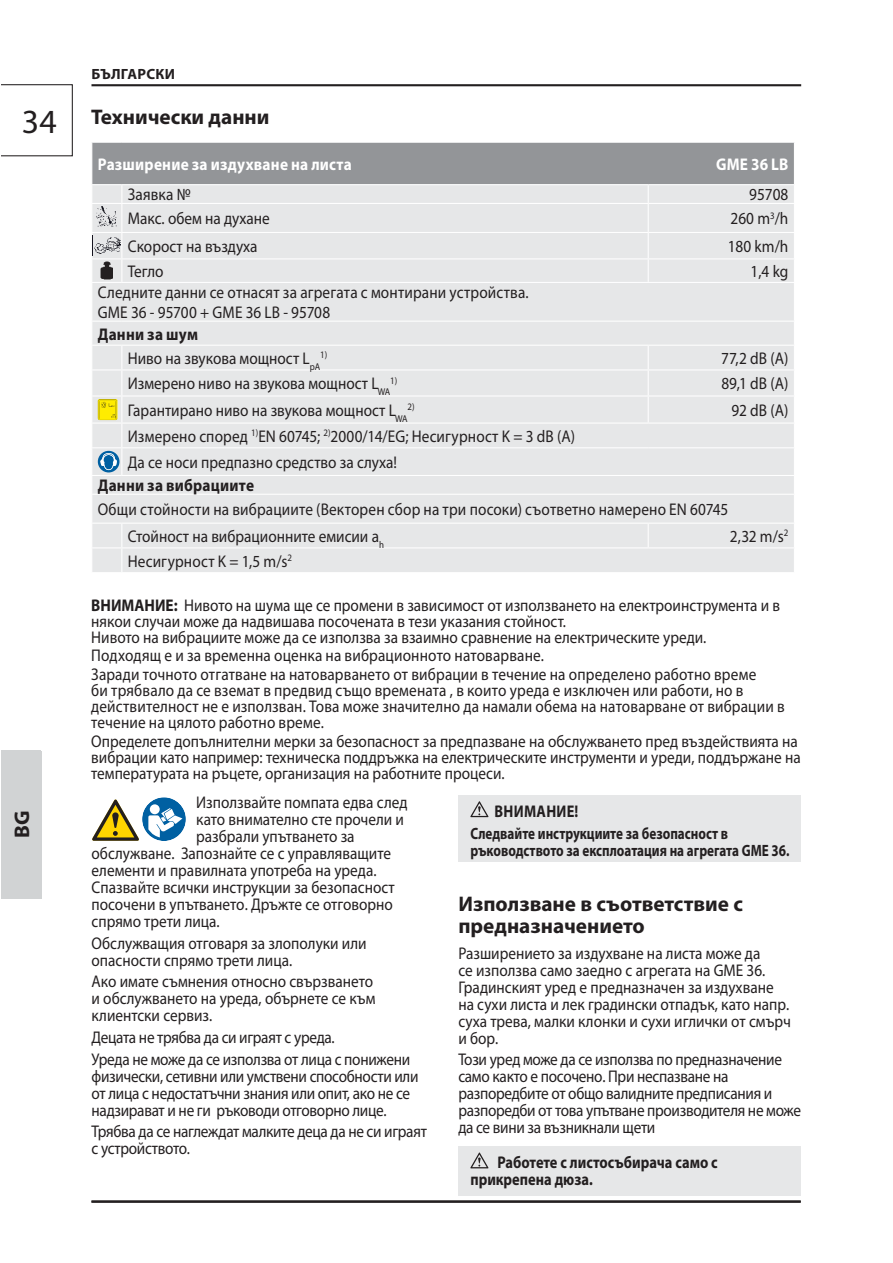
<style>
.page{position:relative;width:893px;height:1263px;background:#fff}
.page>*{position:absolute;margin:0;border:0;box-sizing:border-box;transform-origin:0 0}
.t1{font:33.9px "Myriad Pro";color:#231f20}
.t2{font:700 21.15px/21.1px "Myriad Pro";color:#231f20}
.t3{font:16.95px/17px "Myriad Pro";color:#231f20;scale:.9 1}
.t4{font:16.95px/17px "Myriad Pro";letter-spacing:-.02em;color:#231f20;scale:.9 1}
.t5{font:700 16.95px/17px "Myriad Pro";color:#231f20;scale:.85 1}
.t6{font:700 16.95px "Myriad Pro";letter-spacing:.015em;color:#fff;scale:.9 1}
.t7{font:700 16.95px "Myriad Pro";color:#231f20;scale:.9 1}
.t8{font:700 16.95px "Myriad Pro";letter-spacing:.02em;color:#231f20;scale:.85 1}
.t9{font:700 16.5px/17px "Myriad Pro";color:#231f20;scale:.8 1}
.t10{font:700 14.85px "Myriad Pro";letter-spacing:.02em;color:#231f20}
.t11{font:9.9px "Myriad Pro";color:#231f20;scale:.9 1}
.s1{font-weight:700}
</style>
<div class="page">
<hr style="left:91px;top:1201px;width:710px;height:2px;background:#231f20">
<hr style="left:91px;top:84px;width:710px;height:2px;background:#231f20">
<svg style="left:1px;top:84px;width:72px;height:72px"></svg>
<div style="left:1px;top:751px;width:40px;height:147px;background:#d1d3d4"></div>
<div style="left:142px;top:797px;width:44px;height:44px;background:#0060a2;border-radius:50%"></div>
<svg style="left:150px;top:804px;width:10px;height:10px"></svg>
<svg style="left:148px;top:808px;width:34px;height:29px"></svg>
<svg style="left:92px;top:800px;width:47px;height:41px"></svg>
<div style="left:92px;top:283px;width:702px;height:289px;background:#e6e7e8"></div>
<hr style="left:91px;top:321px;width:31px;height:1px;background:#fff">
<hr style="left:122px;top:321px;width:673px;height:1px;background:#fff">
<hr style="left:91px;top:345px;width:31px;height:1px;background:#fff">
<hr style="left:122px;top:345px;width:526px;height:1px;background:#fff">
<hr style="left:648px;top:345px;width:147px;height:1px;background:#fff">
<hr style="left:91px;top:369px;width:31px;height:1px;background:#fff">
<hr style="left:122px;top:369px;width:526px;height:1px;background:#fff">
<hr style="left:648px;top:369px;width:147px;height:1px;background:#fff">
<hr style="left:91px;top:395px;width:31px;height:2px;background:#fff">
<hr style="left:122px;top:395px;width:526px;height:2px;background:#fff">
<hr style="left:648px;top:395px;width:147px;height:2px;background:#fff">
<svg style="left:648px;top:346px;width:1px;height:77px"></svg>
<hr style="left:91px;top:423px;width:31px;height:1px;background:#fff">
<hr style="left:122px;top:423px;width:526px;height:1px;background:#fff">
<hr style="left:648px;top:423px;width:147px;height:1px;background:#fff">
<hr style="left:91px;top:447px;width:31px;height:1px;background:#fff">
<hr style="left:122px;top:447px;width:526px;height:1px;background:#fff">
<hr style="left:648px;top:447px;width:147px;height:1px;background:#fff">
<hr style="left:91px;top:475px;width:31px;height:1px;background:#fff">
<hr style="left:122px;top:475px;width:673px;height:1px;background:#fff">
<hr style="left:91px;top:494px;width:31px;height:1px;background:#fff">
<hr style="left:122px;top:494px;width:673px;height:1px;background:#fff">
<hr style="left:91px;top:523px;width:31px;height:1px;background:#fff">
<hr style="left:122px;top:523px;width:526px;height:1px;background:#fff">
<hr style="left:648px;top:523px;width:147px;height:1px;background:#fff">
<svg style="left:648px;top:524px;width:1px;height:23px"></svg>
<hr style="left:91px;top:547px;width:31px;height:1px;background:#fff">
<hr style="left:122px;top:547px;width:526px;height:1px;background:#fff">
<svg style="left:121px;top:524px;width:1px;height:48px"></svg>
<hr style="left:648px;top:547px;width:147px;height:1px;background:#fff">
<svg style="left:92px;top:142px;width:702px;height:140px;background:#cecfd0"></svg>
<img style="left:95px;top:235px;width:26px;height:19px">
<img style="left:101px;top:262px;width:12px;height:17px">
<svg style="left:98px;top:346px;width:24px;height:129px;background:#d4dbc5"></svg>
<div style="left:458px;top:795px;width:343px;height:67px;background:#e6e7e8"></div>
<svg style="left:470px;top:801px;width:18px;height:16px"></svg>
<div style="left:458px;top:1147px;width:343px;height:49px;background:#e6e7e8"></div>
<svg style="left:470px;top:1153px;width:18px;height:15px"></svg>
<h1 class="t1" style="left:22px;top:109px;width:36px">34</h1>
<p class="t2" style="left:13px;top:838px;width:29px;rotate:-90deg">BG</p>
<p class="t2" style="left:13px;top:838px;width:16px;rotate:-90deg">D</p>
<p class="t10" style="left:92px;top:68px;width:85px">БЪЛГАРСКИ</p>
<p class="t2" style="left:91px;top:108px;width:180px">Технически данни</p>
<p class="t6" style="left:98px;top:158px;width:284px">Разширение за издухване на листа</p>
<p class="t6" style="left:716px;top:158px;width:82px">GME 36 LB</p>
<p class="t3" style="left:128px;top:187px;width:71px">Заявка №</p>
<p class="t3" style="left:749px;top:187px;width:45px">95708</p>
<p class="t3" style="left:128px;top:211px;width:159px">Макс. обем на духане</p>
<p class="t3" style="left:730px;top:211px;width:66px">260 m<sup>3</sup>/h</p>
<p class="t3" style="left:128px;top:239px;width:146px">Скорост на въздуха</p>
<p class="t3" style="left:728px;top:239px;width:69px">180 km/h</p>
<p class="t3" style="left:128px;top:264px;width:41px">Тегло</p>
<p class="t3" style="left:751px;top:264px;width:43px">1,4 kg</p>
<p class="t3" style="left:98px;top:284px;width:480px;line-height:20px">Следните данни се отнасят за агрегата с монтирани устройства.<br>GME 36 - 95700 + GME 36 LB - 95708</p>
<p class="t3" style="left:128px;top:323px;width:215px;line-height:24.5px;text-indent:-30px"><span class="s1">Данни за шум<br></span>Ниво на звукова мощност L<sub>pA</sub></p>
<p class="t11" style="left:320px;top:351px;width:9px">1)</p>
<p class="t3" style="left:721px;top:351px;width:76px">77,2 dB (A)</p>
<p class="t3" style="left:128px;top:376px;width:293px">Измерено ниво на звукова мощност L<sub>WA</sub></p>
<p class="t11" style="left:390px;top:377px;width:9px">1)</p>
<p class="t3" style="left:721px;top:376px;width:76px">89,1 dB (A)</p>
<p class="t3" style="left:128px;top:403px;width:312px">Гарантирано ниво на звукова мощност L<sub>WA</sub></p>
<p class="t11" style="left:407px;top:403px;width:9px">2)</p>
<p class="t3" style="left:731px;top:403px;width:65px">92 dB (A)</p>
<p class="t3" style="left:128px;top:424px;width:498px;line-height:26.2px">Измерено според <sup>1)</sup>EN 60745; <sup>2)</sup>2000/14/EG; Несигурност K = 3 dB (A)<br>Да се носи предпазно средство за слуха!</p>
<p class="t7" style="left:98px;top:479px;width:175px">Данни за вибрациите</p>
<p class="t3" style="left:128px;top:497px;width:668px;line-height:26.8px;text-indent:-30px">Общи стойности на вибрациите (Векторен сбор на три посоки) съответно намерено EN 60745<br>Стойност на вибрационните емисии a<sub>h</sub></p>
<p class="t3" style="left:730px;top:529px;width:67px">2,32 m/s<sup>2</sup></p>
<p class="t3" style="left:128px;top:554px;width:184px">Несигурност K = 1,5 m/s<sup>2</sup></p>
<p class="t3" style="left:91px;top:598px;width:767px;line-height:15.9px"><span class="s1">ВНИМАНИЕ:</span> Нивото на шума ще се промени в зависимост от използването на електроинструмента и в някои случаи може да надвишава посочената в тези указания стойност.<br>Нивото на вибрациите може да се използва за взаимно сравнение на електрическите уреди.</p>
<p class="t3" style="left:91px;top:647px;width:740px;line-height:18.9px">Подходящ е и за временна оценка на вибрационното натоварване.<br>Заради точното отгатване на натоварването от вибрации в течение на определено работно време</p>
<p class="t3" style="left:91px;top:684px;width:772px;line-height:15.9px">би трябвало да се вземат в предвид също времената , в които уреда е изключен или работи, но в действителност не е използван. Това може значително да намали обема на натоварване от вибрации в течение на цялото работно време.</p>
<p class="t3" style="left:91px;top:734px;width:790px;line-height:15.9px">Определете допълнителни мерки за безопасност за предпазване на обслужването пред въздействията на вибрации като например: техническа поддръжка на електрическите инструменти и уреди, поддържане на температурата на ръцете, организация на работните процеси.</p>
<p class="t8" style="left:495px;top:805px;width:100px">ВНИМАНИЕ!</p>
<p class="t9" style="left:470px;top:826px;width:400px">Следвайте инструкциите за безопасност в ръководството за експлоатация на агрегата GME 36.</p>
<p class="t2" style="left:458px;top:895px;width:286px">Използване в съответствие с предназначението</p>
<p class="t3" style="left:458px;top:946px;width:371px">Разширението за издухване на листа може да<br>се използва само заедно с агрегата на GME 36.<br>Градинският уред е предназначен за издухване на сухи листа и лек градински отпадък, като напр. суха трева, малки клонки и сухи иглички от смърч и бор.</p>
<p class="t4" style="left:458px;top:1052px;width:382px">Този уред може да се използва по предназначение само както е посочено. При неспазване на разпоредбите от общо валидните предписания и разпоредби от това упътване производителя не може да се вини за възникнали щети</p>
<p class="t5" style="left:470px;top:1155px;width:292px;text-indent:27px">Работете с листосъбирача само с прикрепена дюза.</p>
<p class="t3" style="left:196px;top:795px;width:236px">Използвайте помпата едва след</p>
<p class="t3" style="left:196px;top:812px;width:232px">като внимателно сте прочели и</p>
<p class="t3" style="left:196px;top:829px;width:177px">разбрали упътването за</p>
<p class="t3" style="left:92px;top:846px;width:334px">обслужване. Запознайте се с управляващите</p>
<p class="t3" style="left:92px;top:863px;width:318px">елементи и правилната употреба на уреда.</p>
<p class="t3" style="left:92px;top:880px;width:338px">Спазвайте всички инструкции за безопасност</p>
<p class="t3" style="left:92px;top:897px;width:336px">посочени в упътването. Дръжте се отговорно</p>
<p class="t3" style="left:92px;top:914px;width:144px">спрямо трети лица.</p>
<p class="t3" style="left:92px;top:935px;width:307px">Обслужващия отговаря за злополуки или опасности спрямо трети лица.</p>
<p class="t3" style="left:92px;top:974px;width:317px">Ако имате съмнения относно свързването и обслужването на уреда, обърнете се към клиентски сервиз.</p>
<p class="t4" style="left:92px;top:1028px;width:355px;line-height:21.8px">Децата не трябва да си играят с уреда.<br>Уреда не може да се използва от лица с понижени</p>
<p class="t4" style="left:92px;top:1069px;width:365px">физически, сетивни или умствени способности или от лица с недостатъчни знания или опит, ако не се надзирават и не ги ръководи отговорно лице.</p>
<p class="t4" style="left:92px;top:1124px;width:374px">Трябва да се наглеждат малките деца да не си играят с устройството.</p>
</div>
